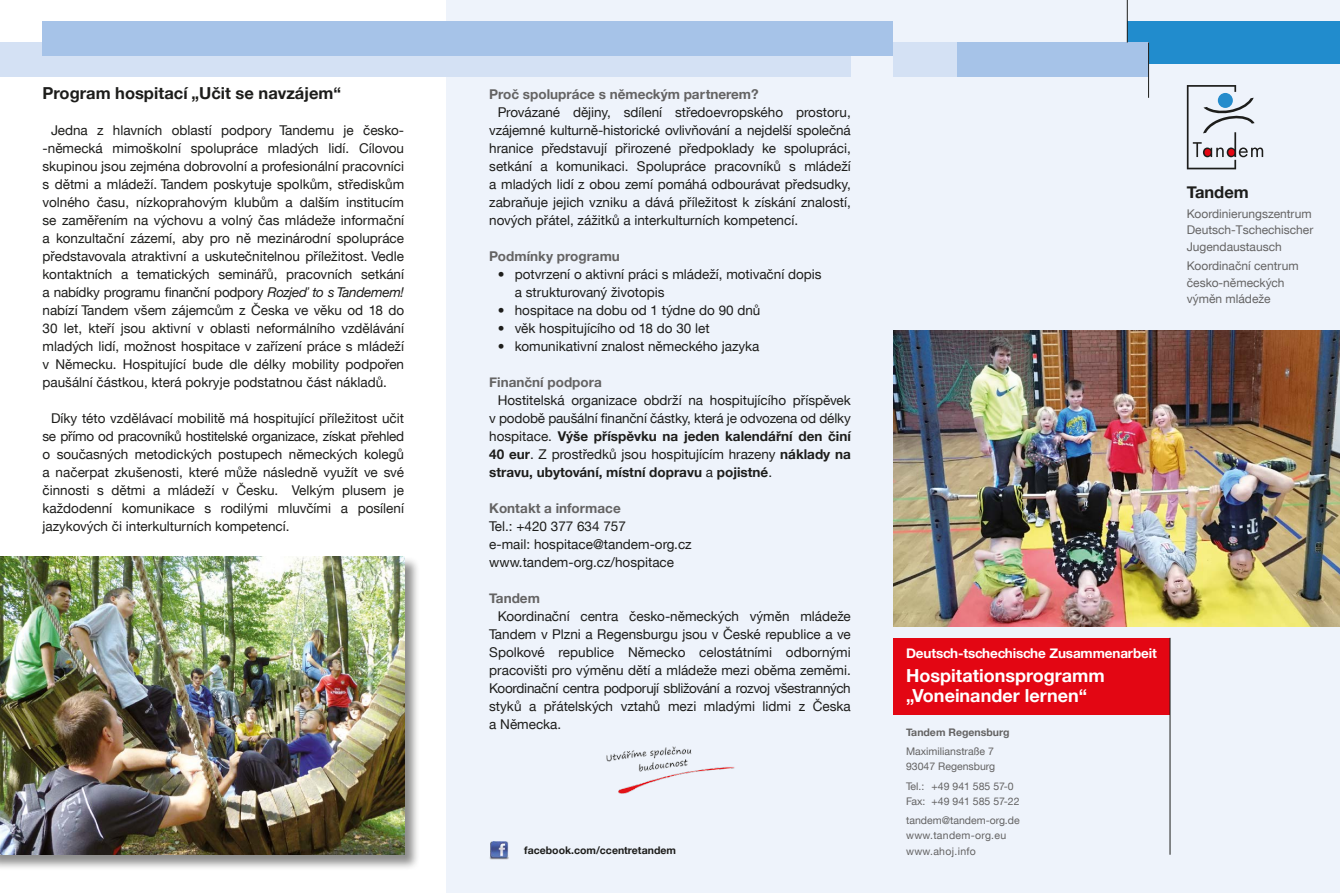
<style>
.page{position:relative;width:1340px;height:893px;background:#fff}
.page>*{position:absolute;margin:0;border:0;box-sizing:border-box;transform-origin:0 0}
.t1{font:700 18px/20.2px "Helvetica Neue CE";color:#fff}
.t2{font:700 16.5px "Helvetica Neue CE";color:#1d1d1b}
.t3{font:13.5px/18px "Helvetica Neue CE";color:#1d1d1b;text-align:justify}
.t4{font:700 13.5px "Helvetica Neue CE";color:#646363}
.t5{font:700 13.5px "Helvetica Neue CE";letter-spacing:-.01em;color:#fff}
.t6{font:12px/16.5px "Helvetica Neue CE";color:#646363}
.t7{font:10.5px/15.1px "Helvetica Neue CE";color:#646363}
.t8{font:10.5px/15.1px "Helvetica Neue CE";letter-spacing:.03em;color:#646363}
.t9{font:700 10.5px "Helvetica Neue CE";color:#1d1d1b}
.t10{font:700 10.5px "Helvetica Neue CE";color:#646363}
.s1{font-style:italic}
.s2{font-weight:700}
</style>
<div class="page">
<div style="left:446px;top:0;width:447px;height:893px;background:#eef3fb"></div>
<div style="left:0;top:43px;width:850px;height:34px;background:#d4e1f4"></div>
<div style="left:43px;top:21px;width:850px;height:34px;background:#a6c3e8"></div>
<div style="left:0;top:556px;width:420px;height:314px;background:#1d1d1b;opacity:.5"></div>
<img style="left:0;top:557px;width:404px;height:298px">
<div style="left:893px;top:0;width:446px;height:893px;background:#eef3fb"></div>
<div style="left:1127px;top:21px;width:212px;height:43px;background:#218ccd"></div>
<div style="left:893px;top:43px;width:64px;height:34px;background:#d4e1f4"></div>
<div style="left:957px;top:43px;width:191px;height:34px;background:#a6c3e8"></div>
<hr style="left:1127px;top:0;width:1px;height:43px;background:#1d1d1b">
<hr style="left:1148px;top:43px;width:1px;height:55px;background:#1d1d1b">
<svg style="left:1186px;top:85px;width:77px;height:84px"></svg>
<div style="left:893px;top:638px;width:276px;height:76px;background:#e30613"></div>
<hr style="left:1169px;top:638px;width:1px;height:217px;background:#1d1d1b">
<img style="left:606px;top:746px;width:129px;height:48px">
<img style="left:893px;top:331px;width:446px;height:296px">
<img style="left:489px;top:841px;width:19px;height:19px">
<p class="t2" style="left:43px;top:83px;width:300px">Program hospitací „Učit se navzájem“</p>
<p class="t3" style="left:43px;top:121px;width:363px;text-indent:9px">Jedna z hlavních oblastí podpory Tandemu je česko--německá mimoškolní spolupráce mladých lidí. Cílovou skupinou jsou zejména dobrovolní a profesionální pracovníci s dětmi a mládeží. Tandem poskytuje spolkům, střediskům volného času, nízkoprahovým klubům a dalším institucím se zaměřením na výchovu a volný čas mládeže informační a konzultační zázemí, aby pro ně mezinárodní spolupráce představovala atraktivní a uskutečnitelnou příležitost. Vedle kontaktních a tematických seminářů, pracovních setkání a nabídky programu finanční podpory <span class="s1">Rozjeď to s Tandemem! </span>nabízí Tandem všem zájemcům z Česka ve věku od 18 do 30 let, kteří jsou aktivní v oblasti neformálního vzdělávání mladých lidí, možnost hospitace v zařízení práce s mládeží v Německu. Hospitující bude dle délky mobility podpořen paušální částkou, která pokryje podstatnou část nákladů.</p>
<p class="t3" style="left:42px;top:409px;width:363px;text-indent:9px">Díky této vzdělávací mobilitě má hospitující příležitost učit se přímo od pracovníků hostitelské organizace, získat přehled o současných metodických postupech německých kolegů a načerpat zkušenosti, které může následně využít ve své činnosti s dětmi a mládeží v Česku. Velkým plusem je každodenní komunikace s rodilými mluvčími a posílení jazykových či interkulturních kompetencí.</p>
<p class="t4" style="left:489px;top:85px;width:271px">Proč spolupráce s německým partnerem?</p>
<p class="t3" style="left:489px;top:103px;width:363px;text-indent:8px">Provázané dějiny, sdílení středoevropského prostoru, vzájemné kulturně-historické ovlivňování a nejdelší společná hranice představují přirozené předpoklady ke spolupráci, setkání a komunikaci. Spolupráce pracovníků s mládeží a mladých lidí z obou zemí pomáhá odbourávat předsudky, zabraňuje jejich vzniku a dává příležitost k získání znalostí, nových přátel, zážitků a interkulturních kompetencí.</p>
<p class="t4" style="left:489px;top:247px;width:132px">Podmínky programu</p>
<p class="t3" style="left:515px;top:265px;width:308px;text-indent:-17px">• potvrzení o aktivní práci s mládeží, motivační dopis a strukturovaný životopis</p>
<p class="t3" style="left:498px;top:301px;width:264px">• hospitace na dobu od 1 týdne do 90 dnů</p>
<p class="t3" style="left:498px;top:319px;width:213px">• věk hospitujícího od 18 do 30 let</p>
<p class="t3" style="left:498px;top:337px;width:263px">• komunikativní znalost německého jazyka</p>
<p class="t4" style="left:489px;top:373px;width:114px">Finanční podpora</p>
<p class="t3" style="left:489px;top:391px;width:363px;text-indent:8px">Hostitelská organizace obdrží na hospitujícího příspěvek v podobě paušální finanční částky, která je odvozena od délky hospitace. <span class="s2">Výše příspěvku na jeden kalendářní den činí 40 eur</span>. Z prostředků jsou hospitujícím hrazeny <span class="s2">náklady na stravu, ubytování, místní dopravu</span> a <span class="s2">pojistné</span>.</p>
<p class="t4" style="left:489px;top:499px;width:133px">Kontakt a informace</p>
<p class="t3" style="left:489px;top:517px;width:204px;text-align:left">Tel.: +420 377 634 757<br>e-mail: hospitace@tandem-org.cz www.tandem-org.cz/hospitace</p>
<p class="t4" style="left:489px;top:589px;width:52px">Tandem</p>
<p class="t3" style="left:489px;top:607px;width:363px;text-indent:9px">Koordinační centra česko-německých výměn mládeže Tandem v Plzni a Regensburgu jsou v České republice a ve Spolkové republice Německo celostátními odbornými pracovišti pro výměnu dětí a mládeže mezi oběma zeměmi.<br>Koordinační centra podporují sbližování a rozvoj všestranných styků a přátelských vztahů mezi mladými lidmi z Česka a Německa.</p>
<p class="t9" style="left:524px;top:844px;width:153px">facebook.com/ccentretandem</p>
<p class="t2" style="left:1186px;top:182px;width:63px">Tandem</p>
<p class="t6" style="left:1186px;top:205px;width:128px">Koordinierungszentrum<br>Deutsch-Tschechischer<br>Jugendaustausch</p>
<p class="t6" style="left:1186px;top:258px;width:113px">Koordinační centrum česko-německých výměn mládeže</p>
<p class="t5" style="left:906px;top:645px;width:252px">Deutsch-tschechische Zusammenarbeit</p>
<h1 class="t1" style="left:906px;top:665px;width:200px">Hospitationsprogramm „Voneinander lernen“</h1>
<p class="t10" style="left:906px;top:725px;width:105px">Tandem Regensburg</p>
<p class="t7" style="left:906px;top:744px;width:90px">Maximilianstraße 7<br>93047 Regensburg</p>
<p class="t7" style="left:906px;top:778px;width:115px">Tel.: +49 941 585 57-0<br>Fax: +49 941 585 57-22</p>
<p class="t8" style="left:906px;top:813px;width:115px">tandem@tandem-org.de www.tandem-org.eu www.ahoj.info</p>
</div>
